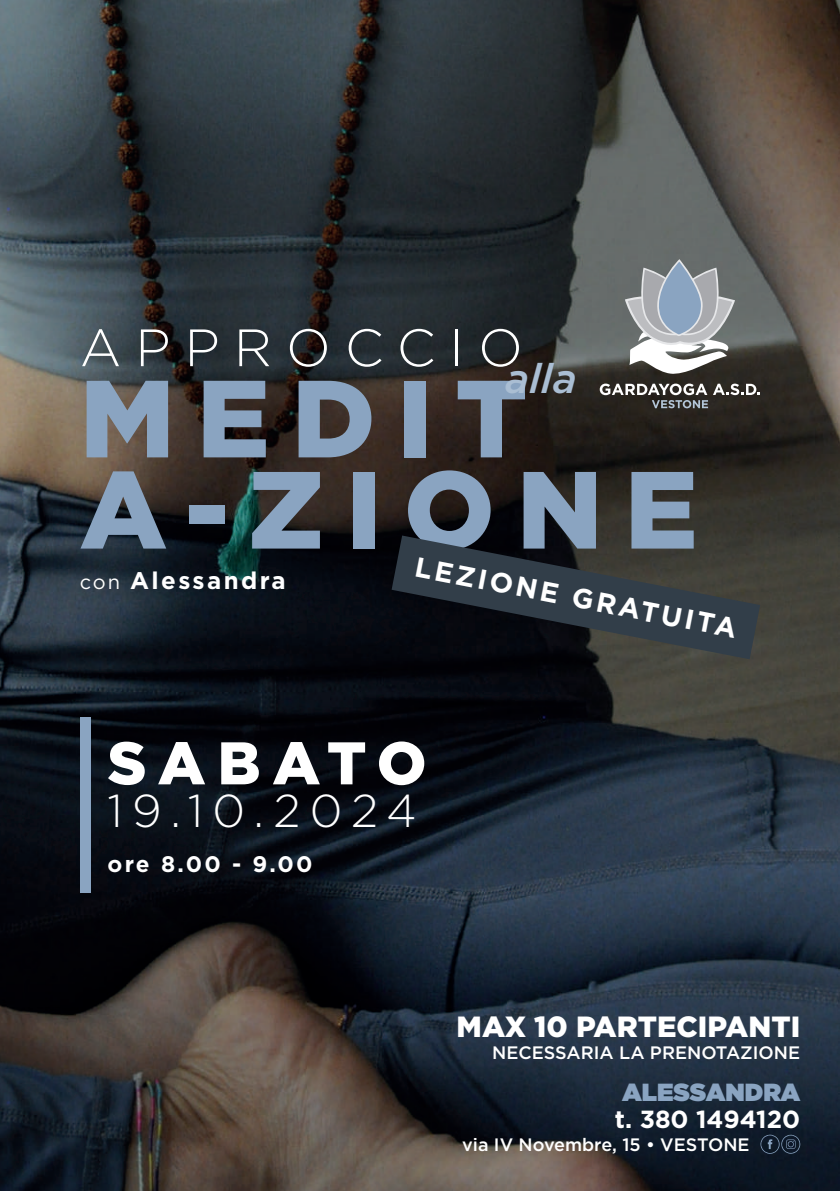
<style>
.page{position:relative;width:840px;height:1191px;background:#fff}
.page>*{position:absolute;margin:0;border:0;box-sizing:border-box;transform-origin:0 0}
.t1{font:900 109.4px/91.2px "Gotham";letter-spacing:.2em;color:#8aa4c1}
.t2{font:900 60px "Gotham";letter-spacing:.185em;color:#fff}
.t3{font:300 52.4px "Gotham";letter-spacing:.27em;color:#fff}
.t4{font:300 46px "Gotham";letter-spacing:.2em;color:#fff}
.t5{font:italic 500 41.2px "Gotham";color:#aabed3}
.t6{font:900 29.2px "Gotham";color:#fff}
.t7{font:700 27.8px "Gotham";color:#fff}
.t8{font:700 24.8px "Gotham";color:#fff}
.t9{font:900 24.8px "Gotham";color:#8aa4c1}
.t10{font:700 24px "Gotham";letter-spacing:.1em;color:#fff}
.t11{font:700 22.4px "Gotham";letter-spacing:.1em;color:#fff}
.t12{font:500 18px "Gotham";color:#fff}
.s1{font-weight:400;font-size:20px}
</style>
<div class="page">
<img style="left:0;top:0;width:839px;height:1191px">
<svg style="left:623px;top:259px;width:112px;height:116px;background:#989ea2"></svg>
<svg style="left:599px;top:383px;width:160px;height:25px;background:#5a5855"></svg>
<div style="left:80px;top:717px;width:11px;height:176px;background:#8aa4c1"></div>
<svg style="left:759px;top:1134px;width:41px;height:20px"></svg>
<svg style="left:391px;top:535px;width:368px;height:124px;background:#282e32"></svg>
<h3 class="t3" style="left:80px;top:314px;width:444px">APPROCCIO</h3>
<h1 class="t1" style="left:80px;top:372px;width:619px">MEDIT<br>A-ZIONE</h1>
<h3 class="t5" style="left:505px;top:351px;width:73px">alla</h3>
<h3 class="t10" style="left:80px;top:564px;width:207px"><span class="s1">con</span> Alessandra</h3>
<h3 class="t7" style="left:418px;top:548px;width:328px;rotate:11deg">LEZIONE GRATUITA</h3>
<h2 class="t2" style="left:107px;top:721px;width:320px">SABATO</h2>
<h3 class="t4" style="left:107px;top:781px;width:310px">19.10.2024</h3>
<p class="t11" style="left:107px;top:849px;width:207px">ore 8.00 - 9.00</p>
<h3 class="t6" style="left:456px;top:1006px;width:345px">MAX 10 PARTECIPANTI</h3>
<p class="t12" style="left:492px;top:1040px;width:309px">NECESSARIA LA PRENOTAZIONE</p>
<h3 class="t9" style="left:621px;top:1075px;width:180px">ALESSANDRA</h3>
<h3 class="t8" style="left:614px;top:1103px;width:187px">t. 380 1494120</h3>
<p class="t12" style="left:462px;top:1132px;width:289px">via IV Novembre, 15 • VESTONE</p>
</div>
